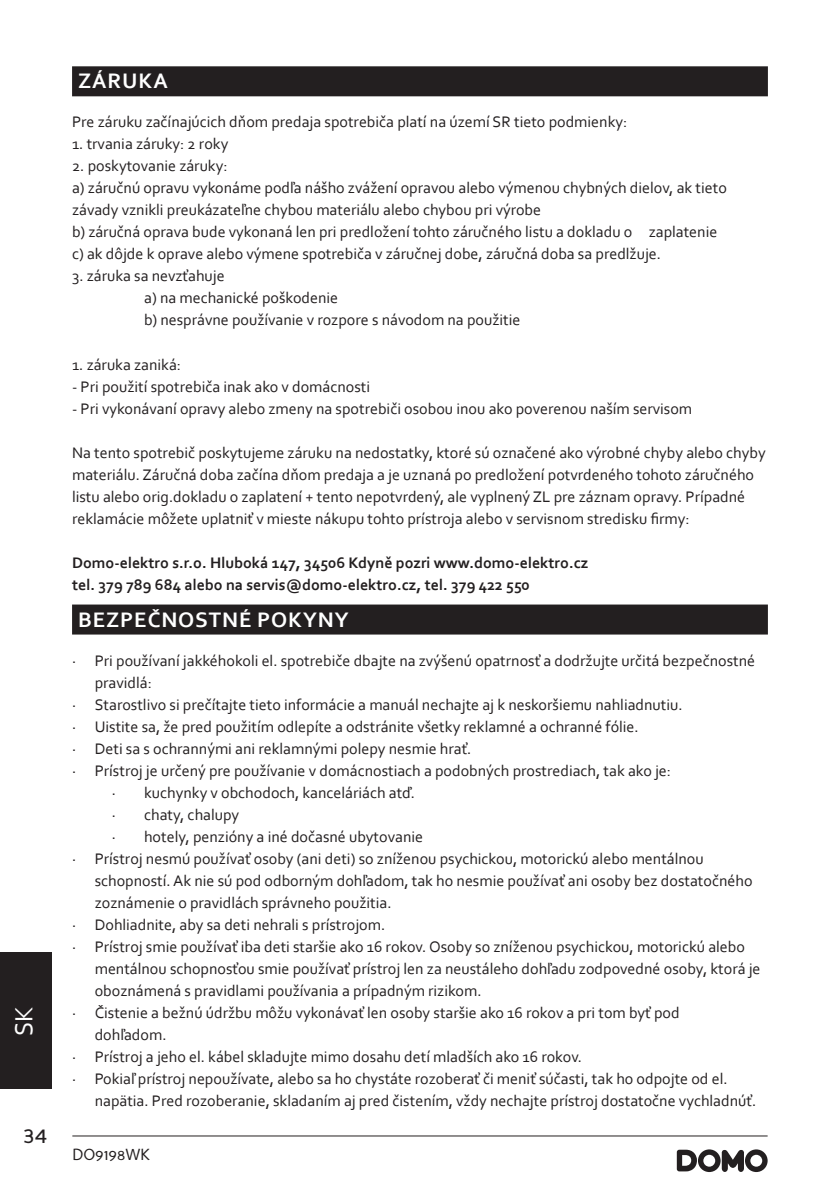
<style>
.page{position:relative;width:840px;height:1191px;background:#fff}
.page>*{position:absolute;margin:0;border:0;box-sizing:border-box;transform-origin:0 0}
.t1{font:26px "Corbel";color:#fff}
.t2{font:24px "Perspective Sans";color:#231f20}
.t3{font:700 22px "Corbel";letter-spacing:.04em;color:#fff}
.t4{font:16px/22px "Corbel";color:#231f20}
.t5{font:700 16px/22px "Corbel";color:#231f20}
.t6{font:16px "Perspective Sans";color:#231f20}
</style>
<div class="page">
<hr style="left:72px;top:1135px;width:695px;height:1px;background:#231f20">
<svg style="left:676px;top:1149px;width:91px;height:23px"></svg>
<div style="left:0;top:952px;width:51px;height:137px;background:#231f20"></div>
<div style="left:72px;top:66px;width:695px;height:30px;background:#231f20"></div>
<div style="left:72px;top:604px;width:695px;height:30px;background:#231f20"></div>
<h1 class="t1" style="left:11px;top:1036px;width:32px;rotate:-90deg">SK</h1>
<h2 class="t2" style="left:23px;top:1124px;width:26px">34</h2>
<h3 class="t3" style="left:78px;top:71px;width:91px">ZÁRUKA</h3>
<p class="t4" style="left:72px;top:111px;width:556px">Pre záruku začínajúcich dňom predaja spotrebiča platí na území SR tieto podmienky:</p>
<p class="t4" style="left:72px;top:134px;width:158px">1. trvania záruky: 2 roky</p>
<p class="t4" style="left:72px;top:156px;width:656px">2. poskytovanie záruky:<br>a) záručnú opravu vykonáme podľa nášho zvážení opravou alebo výmenou chybných dielov, ak tieto závady vznikli preukázateľne chybou materiálu alebo chybou pri výrobe<br>b) záručná oprava bude vykonaná len pri predložení tohto záručného listu a dokladu o zaplatenie c) ak dôjde k oprave alebo výmene spotrebiča v záručnej dobe, záručná doba sa predlžuje.</p>
<p class="t4" style="left:144px;top:265px;width:377px;text-indent:-72px">3. záruka sa nevzťahuje<br>a) na mechanické poškodenie<br>b) nesprávne používanie v rozpore s návodom na použitie</p>
<p class="t4" style="left:72px;top:354px;width:110px">1. záruka zaniká:</p>
<p class="t4" style="left:72px;top:375px;width:299px">- Pri použití spotrebiča inak ako v domácnosti</p>
<p class="t4" style="left:72px;top:397px;width:621px">- Pri vykonávaní opravy alebo zmeny na spotrebiči osobou inou ako poverenou naším servisom</p>
<p class="t4" style="left:72px;top:441px;width:694px">Na tento spotrebič poskytujeme záruku na nedostatky, ktoré sú označené ako výrobné chyby alebo chyby materiálu. Záručná doba začína dňom predaja a je uznaná po predložení potvrdeného tohoto záručného listu alebo orig.dokladu o zaplatení + tento nepotvrdený, ale vyplnený ZL pre záznam opravy. Prípadné reklamácie môžete uplatniť v mieste nákupu tohto prístroja alebo v servisnom stredisku firmy:</p>
<p class="t5" style="left:72px;top:551px;width:517px">Domo-elektro s.r.o. Hluboká 147, 34506 Kdyně pozri www.domo-elektro.cz tel. 379 789 684 alebo na servis@domo-elektro.cz, tel. 379 422 550</p>
<h3 class="t3" style="left:78px;top:605px;width:272px">BEZPEČNOSTNÉ POKYNY</h3>
<p class="t4" style="left:72px;top:650px;width:684px">· Pri používaní jakkéhokoli el. spotrebiče dbajte na zvýšenú opatrnosť a dodržujte určitá bezpečnostné</p>
<p class="t4" style="left:95px;top:672px;width:59px">pravidlá:</p>
<p class="t4" style="left:72px;top:694px;width:611px">· Starostlivo si prečítajte tieto informácie a manuál nechajte aj k neskoršiemu nahliadnutiu.</p>
<p class="t4" style="left:72px;top:716px;width:568px">· Uistite sa, že pred použitím odlepíte a odstránite všetky reklamné a ochranné fólie.</p>
<p class="t4" style="left:72px;top:738px;width:400px">· Deti sa s ochrannými ani reklamnými polepy nesmie hrať.</p>
<p class="t4" style="left:72px;top:760px;width:600px">· Prístroj je určený pre používanie v domácnostiach a podobných prostrediach, tak ako je:</p>
<p class="t4" style="left:112px;top:782px;width:304px">· kuchynky v obchodoch, kanceláriách atď.</p>
<p class="t4" style="left:112px;top:804px;width:129px">· chaty, chalupy</p>
<p class="t4" style="left:112px;top:826px;width:313px">· hotely, penzióny a iné dočasné ubytovanie</p>
<p class="t4" style="left:72px;top:848px;width:633px">· Prístroj nesmú používať osoby (ani deti) so zníženou psychickou, motorickú alebo mentálnou</p>
<p class="t4" style="left:95px;top:869px;width:659px">schopností. Ak nie sú pod odborným dohľadom, tak ho nesmie používať ani osoby bez dostatočného</p>
<p class="t4" style="left:95px;top:891px;width:298px">zoznámenie o pravidlách správneho použitia.</p>
<p class="t4" style="left:72px;top:914px;width:314px">· Dohliadnite, aby sa deti nehrali s prístrojom.</p>
<p class="t4" style="left:72px;top:936px;width:674px">· Prístroj smie používať iba deti staršie ako 16 rokov. Osoby so zníženou psychickou, motorickú alebo</p>
<p class="t4" style="left:95px;top:957px;width:667px">mentálnou schopnosťou smie používať prístroj len za neustáleho dohľadu zodpovedné osoby, ktorá je</p>
<p class="t4" style="left:95px;top:979px;width:388px">oboznámená s pravidlami používania a prípadným rizikom.</p>
<p class="t4" style="left:72px;top:1002px;width:608px">· Čistenie a bežnú údržbu môžu vykonávať len osoby staršie ako 16 rokov a pri tom byť pod</p>
<p class="t4" style="left:95px;top:1023px;width:73px">dohľadom.</p>
<p class="t4" style="left:72px;top:1046px;width:511px">· Prístroj a jeho el. kábel skladujte mimo dosahu detí mladších ako 16 rokov.</p>
<p class="t4" style="left:72px;top:1068px;width:656px">· Pokiaľ prístroj nepoužívate, alebo sa ho chystáte rozoberať či meniť súčasti, tak ho odpojte od el.</p>
<p class="t4" style="left:95px;top:1089px;width:662px">napätia. Pred rozoberanie, skladaním aj pred čistením, vždy nechajte prístroj dostatočne vychladnúť.</p>
<p class="t6" style="left:72px;top:1148px;width:79px">DO9198WK</p>
</div>
